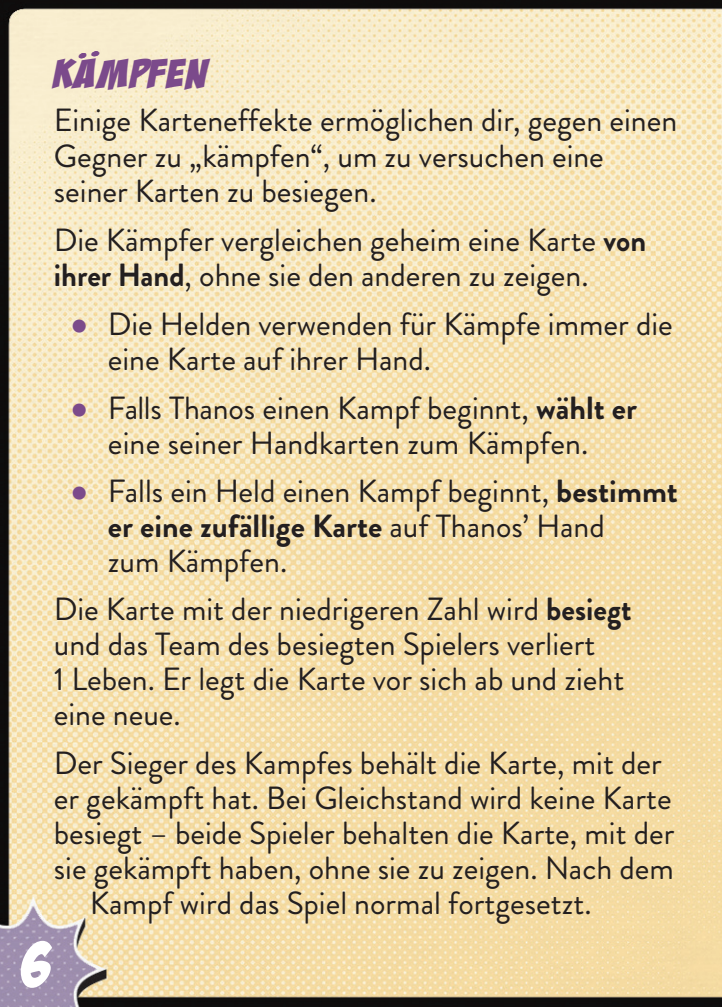
<style>
.page{position:relative;width:722px;height:1007px;background:#fff}
.page>*{position:absolute;margin:0;border:0;box-sizing:border-box;transform-origin:0 0}
.t1{font:64px "Bada Boom BB";color:#fff}
.t2{font:40px "Bada Boom BB Umlaut 3";letter-spacing:.04em;color:#7b4a8b;scale:1.18 1}
.t3{font:32px/35.2px "Brandon Grotesque";color:#231f20}
.s1{font-weight:700}
.s2{font-family:"Eund";font-weight:800;color:#7b4a8b}
</style>
<div class="page">
<img style="left:0;top:0;width:721px;height:1006px">
<svg style="left:717px;top:1004px;width:5px;height:3px"></svg>
<p class="t2" style="left:54px;top:51px;width:132px">KÄMPFEN</p>
<p class="t3" style="left:54px;top:103px;width:624px">Einige Karteneffekte ermöglichen dir, gegen einen<br>Gegner zu „kämpfen“, um zu versuchen eine seiner Karten zu besiegen.</p>
<p class="t3" style="left:54px;top:223px;width:593px">Die Kämpfer vergleichen geheim eine Karte <span class="s1">von ihrer Hand</span>, ohne sie den anderen zu zeigen.</p>
<p class="t3" style="left:108px;top:307px;width:566px;text-indent:-36px"><span class="s2">•</span> Die Helden verwenden für Kämpfe immer die eine Karte auf ihrer Hand.</p>
<p class="t3" style="left:72px;top:390px;width:566px;text-align:center"><span class="s2">•</span> Falls Thanos einen Kampf beginnt, <span class="s1">wählt er </span>eine seiner Handkarten zum Kämpfen.</p>
<p class="t3" style="left:108px;top:473px;width:571px;text-indent:-36px"><span class="s2">•</span> Falls ein Held einen Kampf beginnt, <span class="s1">bestimmt er eine zufällige Karte</span> auf Thanos’ Hand<br>zum Kämpfen.</p>
<p class="t3" style="left:54px;top:591px;width:578px">Die Karte mit der niedrigeren Zahl wird <span class="s1">besiegt </span>und das Team des besiegten Spielers verliert<br>1 Leben. Er legt die Karte vor sich ab und zieht eine neue.</p>
<p class="t3" style="left:54px;top:746px;width:609px">Der Sieger des Kampfes behält die Karte, mit der</p>
<p class="t3" style="left:54px;top:781px;width:619px">er gekämpft hat. Bei Gleichstand wird keine Karte</p>
<p class="t3" style="left:54px;top:816px;width:621px">besiegt – beide Spieler behalten die Karte, mit der</p>
<p class="t3" style="left:54px;top:851px;width:621px">sie gekämpft haben, ohne sie zu zeigen. Nach dem</p>
<p class="t3" style="left:90px;top:886px;width:503px">Kampf wird das Spiel normal fortgesetzt.</p>
<h1 class="t1" style="left:22px;top:931px;width:32px">6</h1>
</div>
